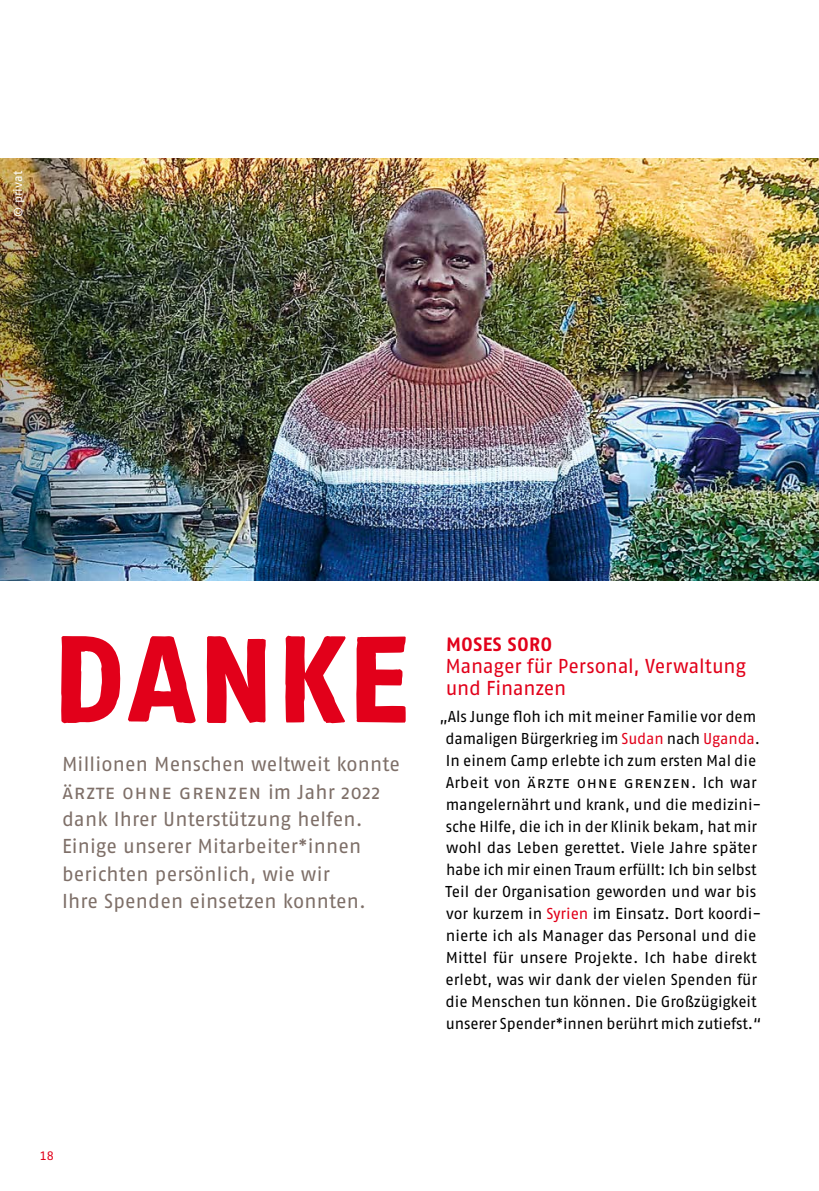
<style>
.page{position:relative;width:819px;height:1191px;background:#fff}
.page>*{position:absolute;margin:0;border:0;box-sizing:border-box;transform-origin:0 0}
.Headlines_Headline_70pt_H1_IHV{font:122.5px "Fago Rough Bold Lf";letter-spacing:.03em;color:#e2001a}
.Fließtext_Teaser_p{font:20.12px/27.3px "Fago Pro";letter-spacing:.01em;color:#7e6f68}
.Fließtext_Fließtext_11_5pt_rot_p{font:20.12px/21.9px "Fago Pro";letter-spacing:-.015em;color:#e2001a}
.Headlines_Headline_Fließtext_11pt_H2{font:700 19.25px "Fago Pro";color:#e2001a}
.Fließtext_Fließtext_BS_LW0_p{font:15.75px/21.9px "Fago Pro";color:#000;text-align:center}
.t1{font:12.25px "Fago Pro";letter-spacing:.005em;color:#fff}
.t2{font:12.25px "Fago Pro";color:#e2001a}
.s1{color:#e2001a}
</style>
<div class="page">
<img style="left:0;top:159px;width:819px;height:421px">
<div style="left:8px;top:165px;width:28px;height:64px;background:#a7998e;opacity:.5"></div>
<p class="t1" style="left:11px;top:217px;width:47px;rotate:-90deg">© privat</p>
<h1 class="Headlines_Headline_70pt_H1_IHV" style="left:55px;top:610px;width:356px">DANKE</h1>
<p class="Fließtext_Teaser_p" style="left:62px;top:750px;width:339px">Millionen Menschen weltweit konnte Ärzte ohne Grenzen im Jahr 2022 dank Ihrer Unterstützung helfen.<br>Einige unserer Mitarbeiter*innen berichten persönlich, wie wir<br>Ihre Spenden einsetzen konnten.</p>
<h2 class="Headlines_Headline_Fließtext_11pt_H2" style="left:446px;top:632px;width:107px">MOSES SORO</h2>
<p class="Fließtext_Fließtext_11_5pt_rot_p" style="left:445px;top:655px;width:302px">Manager für Personal, Verwaltung und Finanzen</p>
<p class="Fließtext_Fließtext_BS_LW0_p" style="left:439px;top:705px;width:324px">„Als Junge floh ich mit meiner Familie vor dem damaligen Bürgerkrieg im <span class="s1">Sudan</span> nach <span class="s1">Uganda</span>.<br>In einem Camp erlebte ich zum ersten Mal die Arbeit von Ärzte ohne Grenzen. Ich war mangelernährt und krank, und die medizini&shy;sche Hilfe, die ich in der Klinik bekam, hat mir wohl das Leben gerettet. Viele Jahre später habe ich mir einen Traum erfüllt: Ich bin selbst Teil der Organisation geworden und war bis vor kurzem in <span class="s1">Syrien</span> im Einsatz. Dort koordi&shy;nierte ich als Manager das Personal und die Mittel für unsere Projekte. Ich habe direkt erlebt, was wir dank der vielen Spenden für die Menschen tun können. Die Großzügigkeit unserer Spender*innen berührt mich zutiefst.“</p>
<p class="t2" style="left:40px;top:1148px;width:16px">18</p>
</div>
